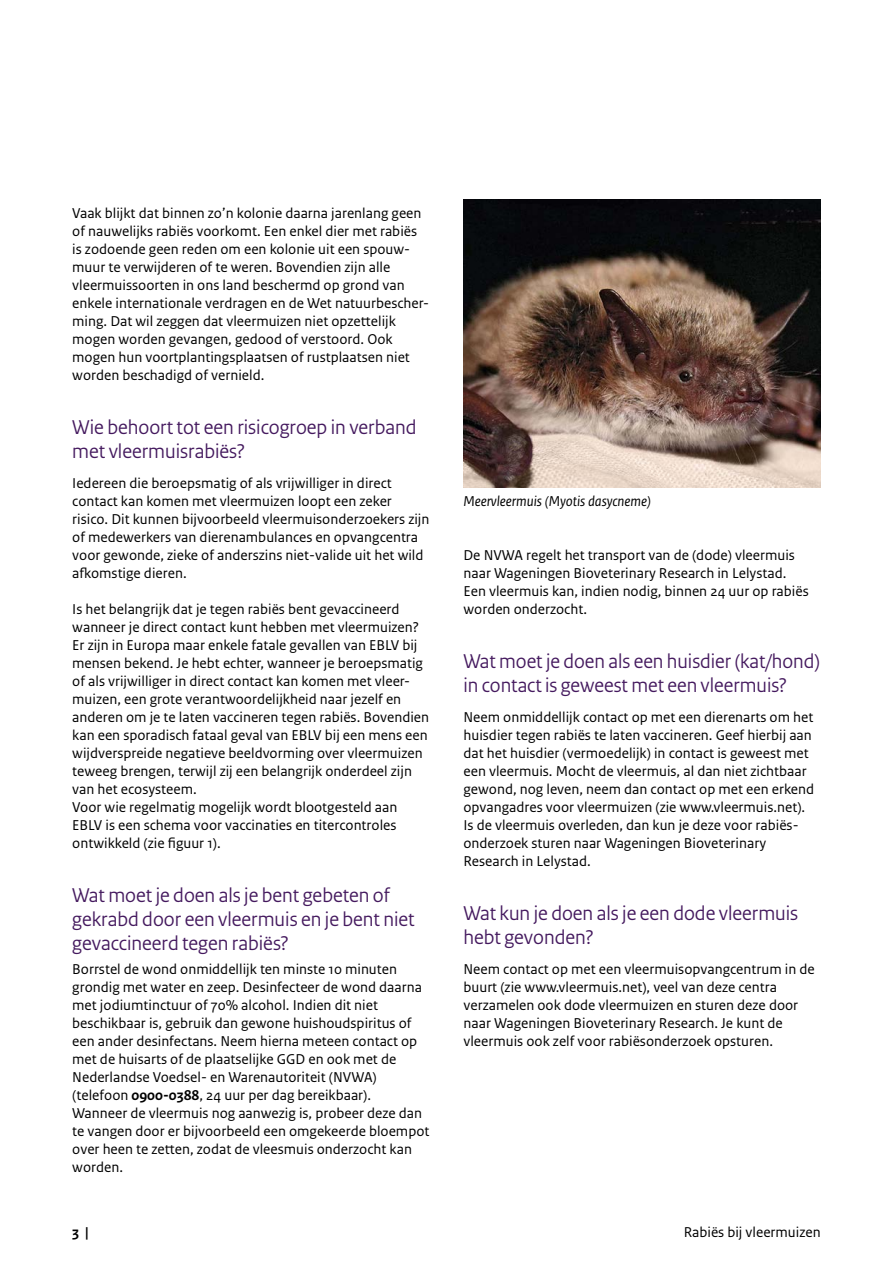
<style>
.page{position:relative;width:893px;height:1263px;background:#fff}
.page>*{position:absolute;margin:0;border:0;box-sizing:border-box;transform-origin:0 0}
._05_RIVM_Paragraafko{font:21px/24px "Rijksoverheid Sans Heading";color:#44195e}
._10_RIVM_Broodtekst{font:15px/18px "Rijksoverheid Sans Text";color:#000}
._14_RIVM_Fotobijschr{font:italic 15px "Rijksoverheid Sans Text";color:#000}
.t1{font:700 15px "Rijksoverheid Sans Text";color:#000}
.s1{font-weight:700}
</style>
<div class="page">
<img style="left:463px;top:200px;width:358px;height:287px">
<p class="_10_RIVM_Broodtekst" style="left:72px;top:204px;width:358px">Vaak blijkt dat binnen zo’n kolonie daarna jarenlang geen of nauwelijks rabiës voorkomt. Een enkel dier met rabiës is zodoende geen reden om een kolonie uit een spouw&shy;muur te verwijderen of te weren. Bovendien zijn alle vleermuissoorten in ons land beschermd op grond van enkele internationale verdragen en de Wet natuurbescher&shy;ming. Dat wil zeggen dat vleermuizen niet opzettelijk mogen worden gevangen, gedood of verstoord. Ook mogen hun voortplantingsplaatsen of rustplaatsen niet worden beschadigd of vernield.</p>
<p class="_05_RIVM_Paragraafko" style="left:72px;top:415px;width:346px">Wie behoort tot een risicogroep in verband met vleermuisrabiës?</p>
<p class="_10_RIVM_Broodtekst" style="left:72px;top:474px;width:359px">Iedereen die beroepsmatig of als vrijwilliger in direct contact kan komen met vleermuizen loopt een zeker risico. Dit kunnen bijvoorbeeld vleermuisonderzoekers zijn of medewerkers van dierenambulances en opvangcentra voor gewonde, zieke of anderszins niet-valide uit het wild afkomstige dieren.</p>
<p class="_10_RIVM_Broodtekst" style="left:72px;top:600px;width:348px">Is het belangrijk dat je tegen rabiës bent gevaccineerd wanneer je direct contact kunt hebben met vleermuizen?</p>
<p class="_10_RIVM_Broodtekst" style="left:72px;top:636px;width:358px">Er zijn in Europa maar enkele fatale gevallen van EBLV bij mensen bekend. Je hebt echter, wanneer je beroepsmatig of als vrijwilliger in direct contact kan komen met vleer&shy;muizen, een grote verantwoordelijkheid naar jezelf en anderen om je te laten vaccineren tegen rabiës. Bovendien kan een sporadisch fataal geval van EBLV bij een mens een wijdverspreide negatieve beeldvorming over vleermuizen teweeg brengen, terwijl zij een belangrijk onderdeel zijn van het ecosysteem.</p>
<p class="_10_RIVM_Broodtekst" style="left:72px;top:798px;width:327px;text-align:justify">Voor wie regelmatig mogelijk wordt blootgesteld aan EBLV is een schema voor vaccinaties en titercontroles ontwikkeld (zie figuur 1).</p>
<p class="_05_RIVM_Paragraafko" style="left:72px;top:883px;width:344px">Wat moet je doen als je bent gebeten of gekrabd door een vleermuis en je bent niet gevaccineerd tegen rabiës?</p>
<p class="_10_RIVM_Broodtekst" style="left:72px;top:960px;width:359px">Borrstel de wond onmiddellijk ten minste 10 minuten grondig met water en zeep. Desinfecteer de wond daarna met jodiumtinctuur of 70% alcohol. Indien dit niet beschikbaar is, gebruik dan gewone huishoudspiritus of een ander desinfectans. Neem hierna meteen contact op met de huisarts of de plaatselijke GGD en ook met de Nederlandse Voedsel- en Warenautoriteit (NVWA) (telefoon <span class="s1">0900-0388</span>, 24 uur per dag bereikbaar).<br>Wanneer de vleermuis nog aanwezig is, probeer deze dan te vangen door er bijvoorbeeld een omgekeerde bloempot over heen te zetten, zodat de vleesmuis onderzocht kan worden.</p>
<p class="_14_RIVM_Fotobijschr" style="left:463px;top:493px;width:189px">Meervleermuis (Myotis dasycneme)</p>
<p class="_10_RIVM_Broodtekst" style="left:463px;top:546px;width:347px">De NVWA regelt het transport van de (dode) vleermuis naar Wageningen Bioveterinary Research in Lelystad.<br>Een vleermuis kan, indien nodig, binnen 24 uur op rabiës worden onderzocht.</p>
<p class="_05_RIVM_Paragraafko" style="left:463px;top:649px;width:358px">Wat moet je doen als een huisdier (kat/hond) in contact is geweest met een vleermuis?</p>
<p class="_10_RIVM_Broodtekst" style="left:463px;top:708px;width:352px">Neem onmiddellijk contact op met een dierenarts om het huisdier tegen rabiës te laten vaccineren. Geef hierbij aan dat het huisdier (vermoedelijk) in contact is geweest met een vleermuis. Mocht de vleermuis, al dan niet zichtbaar gewond, nog leven, neem dan contact op met een erkend opvangadres voor vleermuizen (zie www.vleermuis.net).<br>Is de vleermuis overleden, dan kun je deze voor rabiës&shy;onderzoek sturen naar Wageningen Bioveterinary Research in Lelystad.</p>
<p class="_05_RIVM_Paragraafko" style="left:463px;top:901px;width:336px">Wat kun je doen als je een dode vleermuis hebt gevonden?</p>
<p class="_10_RIVM_Broodtekst" style="left:463px;top:960px;width:353px">Neem contact op met een vleermuisopvangcentrum in de buurt (zie www.vleermuis.net), veel van deze centra verzamelen ook dode vleermuizen en sturen deze door naar Wageningen Bioveterinary Research. Je kunt de vleermuis ook zelf voor rabiësonderzoek opsturen.</p>
<p class="t1" style="left:72px;top:1223px;width:18px">3 |</p>
<p class="_10_RIVM_Broodtekst" style="left:684px;top:1223px;width:139px">Rabiës bij vleermuizen</p>
</div>
